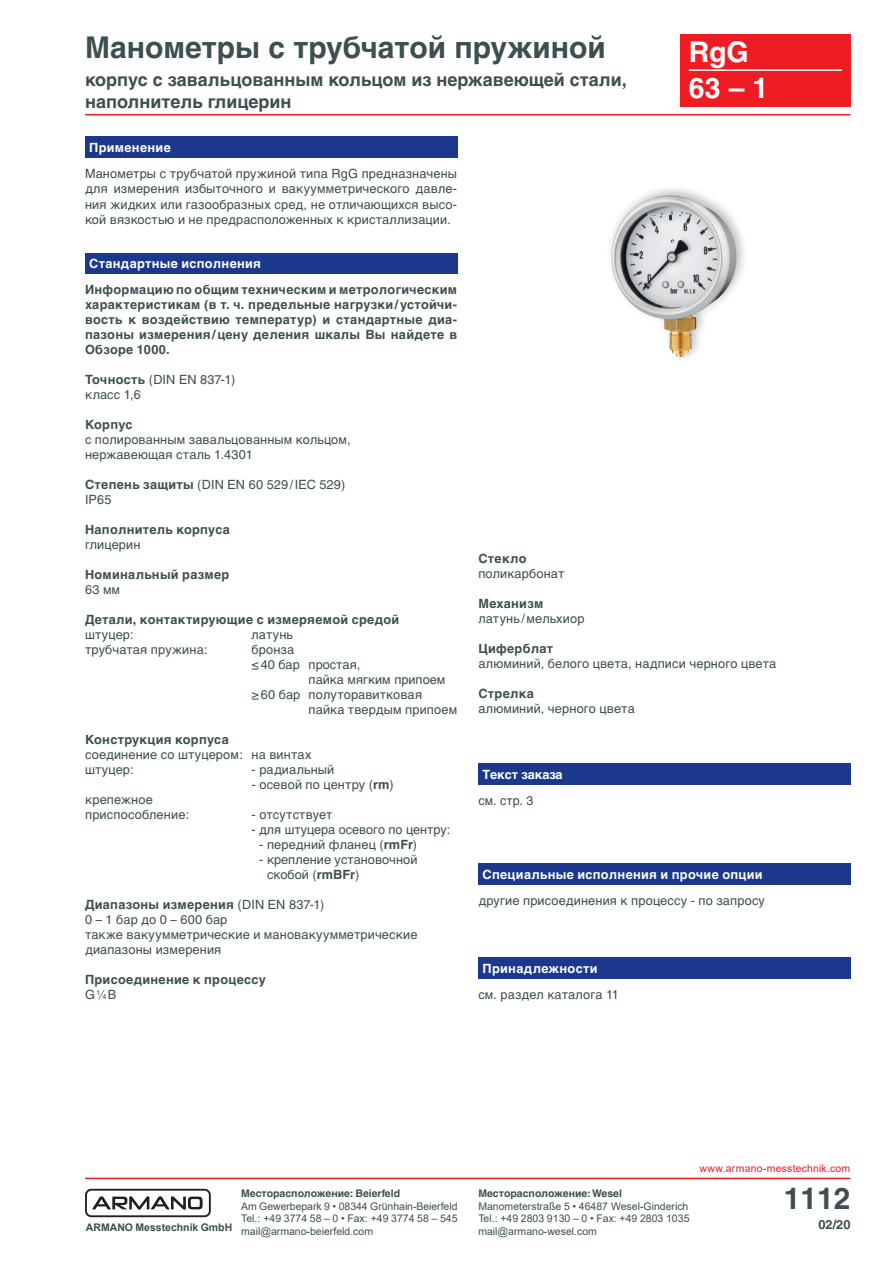
<style>
.page{position:relative;width:893px;height:1263px;background:#fff}
.page>*{position:absolute;margin:0;border:0;box-sizing:border-box;transform-origin:0 0}
.t1{font:700 30px "Helvetica Cyr";color:#3d4f51}
.t2{font:700 30px "Helvetica";color:#3d4f51}
.t3{font:700 28.5px/36px "Helvetica";color:#fff}
.t4{font:700 18px/21.6px "Helvetica Cyr";color:#3d4f51}
.t5{font:12.75px/15px "Helvetica Cyr Upright";letter-spacing:.01em;color:#3d4f51}
.t6{font:700 12.75px/15px "Helvetica Cyr";letter-spacing:.02em;color:#3d4f51;text-align:justify}
.t7{font:700 12.75px "Helvetica Cyr";letter-spacing:.02em;color:#fff}
.t8{font:700 12.75px "Helvetica Cyr";letter-spacing:-.01em;color:#fff}
.t9{font:700 12.75px "Helvetica";color:#3d4f51}
.t10{font:10.5px/12.6px "Arial";color:#3d4f51;text-align:justify}
.t11{font:700 10.5px "Helvetica Cyr";color:#3d4f51}
.t12{font:10.5px "Arial";letter-spacing:.015em;color:#ee1d23}
.t13{font:700 10.5px "Arial";color:#3d4f51}
.s1{font-family:"Helvetica Cyr";font-weight:700}
.s2{font-family:"Helvetica Cyr Upright";font-weight:400}
.s3{font-family:"Helvetica"}
.s4{font-family:"Helvetica";font-size:7.05px}
</style>
<div class="page">
<div style="left:85px;top:136px;width:372px;height:21px;background:#1b388c"></div>
<div style="left:680px;top:34px;width:170px;height:72px;background:#ee1d23"></div>
<hr style="left:689px;top:69px;width:153px;height:2px;background:#fff">
<div style="left:85px;top:253px;width:372px;height:21px;background:#1b388c"></div>
<div style="left:478px;top:763px;width:372px;height:21px;background:#1b388c"></div>
<div style="left:478px;top:863px;width:372px;height:22px;background:#1b388c"></div>
<div style="left:478px;top:957px;width:372px;height:21px;background:#1b388c"></div>
<div style="left:605px;top:183px;width:144px;height:180px;background:#231f20;opacity:.3"></div>
<img style="left:609px;top:195px;width:128px;height:162px">
<hr style="left:85px;top:114px;width:765px;height:1px;background:#ee1d23">
<hr style="left:85px;top:1178px;width:765px;height:1px;background:#ee1d23">
<div style="left:85px;top:1189px;width:126px;height:28px;border:2px solid #231f20;border-radius:5px"></div>
<svg style="left:92px;top:1196px;width:111px;height:14px"></svg>
<h1 class="t1" style="left:85px;top:30px;width:522px">Манометры с трубчатой пружиной</h1>
<h3 class="t4" style="left:85px;top:69px;width:543px">корпус с завальцованным кольцом из нержавеющей стали, наполнитель глицерин</h3>
<p class="t7" style="left:89px;top:140px;width:83px">Применение</p>
<p class="t5" style="left:85px;top:166px;width:374px;text-align:justify">Манометры с трубчатой пружиной типа RgG предназначены для измерения избыточного и вакуумметрического давле&shy;ния жидких или газообразных сред, не отличающихся высо&shy;кой вязкостью и не предрасположенных к кристаллизации.</p>
<h2 class="t3" style="left:689px;top:33px;width:81px">RgG<br>63 – 1</h2>
<p class="t7" style="left:89px;top:257px;width:173px">Стандартные исполнения</p>
<p class="t6" style="left:85px;top:282px;width:374px">Информацию по общим техническим и метрологическим характеристикам (в т. ч. предельные нагрузки/устойчи&shy;вость к воздействию температур) и стандартные диа&shy;пазоны измерения/цену деления шкалы Вы найдете в Обзоре 1000.</p>
<p class="t5" style="left:85px;top:372px;width:152px"><span class="s1">Точность</span> (DIN EN 837-1) класс 1,6</p>
<p class="t6" style="left:85px;top:417px;width:49px">Корпус</p>
<p class="t5" style="left:85px;top:432px;width:267px">с полированным завальцованным кольцом, нержавеющая сталь 1.4301</p>
<p class="t5" style="left:85px;top:477px;width:262px"><span class="s1">Степень защиты</span> (DIN EN 60 529/IEC 529)<br>IP65</p>
<p class="t6" style="left:85px;top:522px;width:146px">Наполнитель корпуса</p>
<p class="t5" style="left:85px;top:537px;width:57px">глицерин</p>
<p class="t6" style="left:85px;top:567px;width:146px">Номинальный размер</p>
<p class="t5" style="left:85px;top:582px;width:37px">63 мм</p>
<p class="t6" style="left:85px;top:612px;width:316px">Детали, контактирующие с измеряемой средой</p>
<p class="t5" style="left:85px;top:627px;width:50px">штуцер:</p>
<p class="t5" style="left:252px;top:627px;width:43px">латунь</p>
<p class="t5" style="left:85px;top:642px;width:124px">трубчатая пружина:</p>
<p class="t5" style="left:252px;top:642px;width:44px">бронза</p>
<p class="t5" style="left:252px;top:657px;width:110px">≤40 бар простая,</p>
<p class="t5" style="left:309px;top:672px;width:138px">пайка мягким припоем</p>
<p class="t5" style="left:252px;top:687px;width:172px">≥60 бар полуторавитковая</p>
<p class="t5" style="left:309px;top:702px;width:150px">пайка твердым припоем</p>
<p class="t6" style="left:85px;top:732px;width:145px">Конструкция корпуса</p>
<p class="t5" style="left:85px;top:747px;width:228px">соединение со штуцером: на винтах штуцер:</p>
<p class="t5" style="left:252px;top:762px;width:84px">- радиальный</p>
<p class="t5" style="left:252px;top:777px;width:144px">- осевой по центру (<span class="s1">rm</span>)</p>
<p class="t5" style="left:85px;top:792px;width:106px">крепежное приспособление:</p>
<p class="t5" style="left:252px;top:807px;width:83px">- отсутствует</p>
<p class="t5" style="left:252px;top:822px;width:200px">- для штуцера осевого по центру:</p>
<p class="t5" style="left:259px;top:837px;width:159px">- передний фланец (<span class="s1">rmFr</span>)</p>
<p class="t5" style="left:267px;top:852px;width:152px;text-indent:-8px">- крепление установочной скобой (<span class="s1">rmBFr</span>)</p>
<p class="t6" style="left:85px;top:897px;width:241px">Диапазоны измерения <span class="s2">(DIN EN 837-1)</span></p>
<p class="t5" style="left:85px;top:912px;width:334px">0 – 1 бар до 0 – 600 бар<br>также вакуумметрические и мановакуумметрические диапазоны измерения</p>
<p class="t6" style="left:85px;top:972px;width:182px">Присоединение к процессу</p>
<p class="t5" style="left:85px;top:987px;width:33px">G<sup>1</sup><span class="s3">⁄</span><span class="s4">4</span>B</p>
<p class="t6" style="left:478px;top:551px;width:50px">Стекло</p>
<p class="t5" style="left:478px;top:567px;width:88px">поликарбонат</p>
<p class="t6" style="left:478px;top:596px;width:66px">Механизм</p>
<p class="t5" style="left:478px;top:612px;width:108px">латунь /мельхиор</p>
<p class="t6" style="left:478px;top:641px;width:76px">Циферблат</p>
<p class="t5" style="left:478px;top:657px;width:299px">алюминий, белого цвета, надписи черного цвета</p>
<p class="t6" style="left:478px;top:686px;width:57px">Стрелка</p>
<p class="t5" style="left:478px;top:701px;width:158px">алюминий, черного цвета</p>
<p class="t8" style="left:483px;top:767px;width:82px">Текст заказа</p>
<p class="t5" style="left:478px;top:793px;width:57px">см. стр. 3</p>
<p class="t7" style="left:483px;top:867px;width:281px">Специальные исполнения и прочие опции</p>
<p class="t5" style="left:478px;top:893px;width:288px">другие присоединения к процессу - по запросу</p>
<p class="t7" style="left:483px;top:961px;width:116px">Принадлежности</p>
<p class="t5" style="left:478px;top:987px;width:142px">см. раздел каталога 11</p>
<p class="t13" style="left:86px;top:1220px;width:148px">ARMANO Messtechnik GmbH</p>
<p class="t11" style="left:241px;top:1187px;width:161px">Месторасположение: Beierfeld</p>
<p class="t10" style="left:241px;top:1199px;width:218px">Am Gewerbepark 9 • 08344 Grünhain-Beierfeld Tel.: +49 3774 58 – 0 • Fax: +49 3774 58 – 545 mail@armano-beierfeld.com</p>
<p class="t11" style="left:478px;top:1187px;width:145px">Месторасположение: Wesel</p>
<p class="t10" style="left:478px;top:1199px;width:213px">Manometerstraße 5 • 46487 Wesel-Ginderich Tel.: +49 2803 9130 – 0 • Fax: +49 2803 1035 mail@armano-wesel.com</p>
<p class="t12" style="left:699px;top:1160px;width:152px">www.armano-messtechnik.com</p>
<h1 class="t2" style="left:784px;top:1180px;width:68px">1112</h1>
<p class="t9" style="left:818px;top:1217px;width:33px">02/20</p>
</div>
